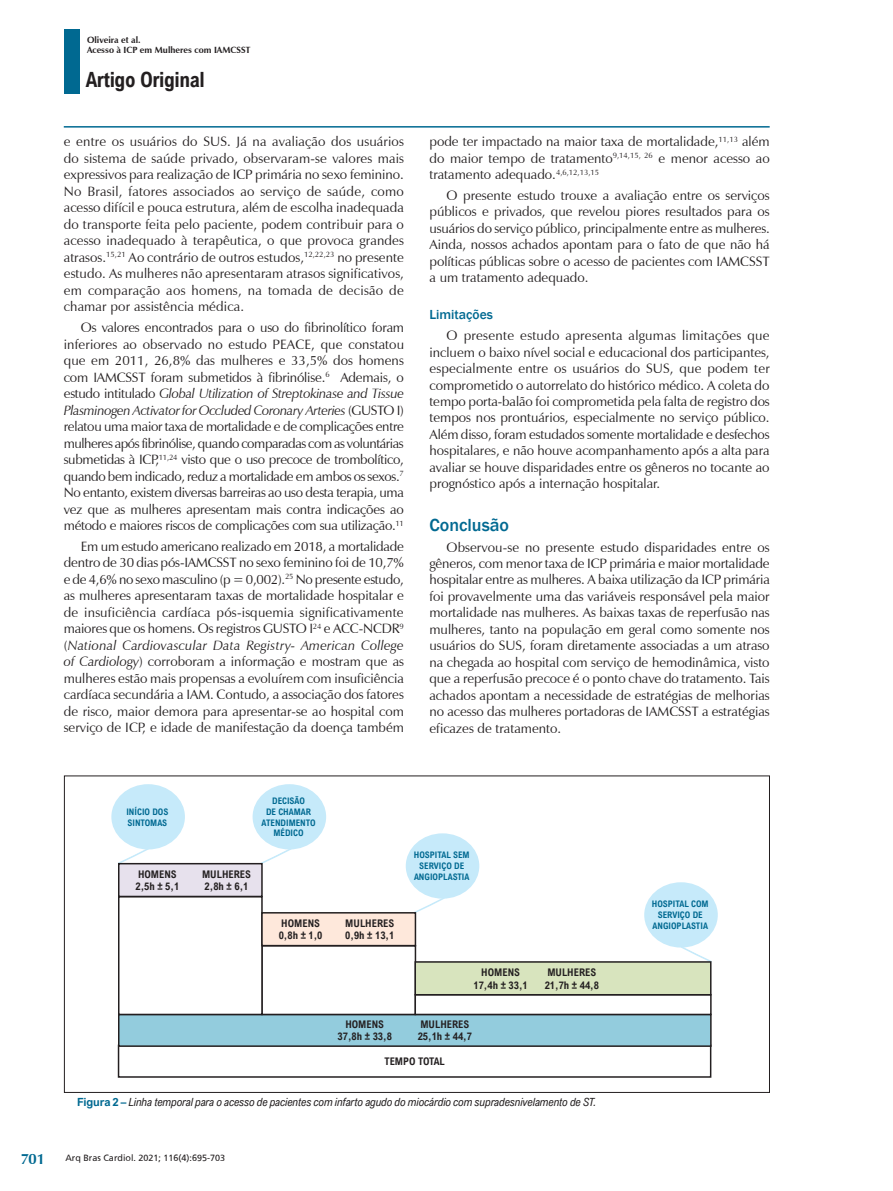
<style>
.page{position:relative;width:893px;height:1191px;background:#fff}
.page>*{position:absolute;margin:0;border:0;box-sizing:border-box;transform-origin:0 0}
.t1{font:700 21px "Arial Nova Cond";letter-spacing:-.02em;color:#231f20}
._02_-_TITULO_-_MATER{font:500 18px "Franklin Gothic";color:#006991}
.t2{font:700 15px "Zapf Humanist 601 BT";color:#006991}
._01-TEXTO_BASICO{font:13.5px/16.5px "Zapf Humanist 601 BT";color:#231f20;text-align:justify}
._03_-_SUBTITULO_PRIN{font:500 13.5px "Franklin Gothic";color:#006991}
._06_-_LEGENDA_FIGURA{font:italic 11.25px "Arial Nova Cond";letter-spacing:-.01em;color:#231f20}
.t3{font:700 10.5px "Arial Nova Cond";color:#231f20}
.t4{font:700 9px/10.8px "Arial Nova Cond";color:#006991;text-align:center}
.t5{font:700 9px/10.8px "Zapf Humanist 601 BT";color:#231f20}
.t6{font:9px "Frutiger";color:#231f20}
.s1{font-style:italic}
.s2{font-family:"Arial Nova";font-weight:700;font-style:normal;color:#006991}
</style>
<div class="page">
<hr style="left:64px;top:126px;width:706px;height:2px;background:#006991">
<div style="left:64px;top:29px;width:16px;height:65px;background:#006991"></div>
<div style="left:118px;top:1044px;width:593px;height:33px;border:2px solid #231f20"></div>
<div style="left:119px;top:1014px;width:592px;height:32px;background:#93ccdd"></div>
<div style="left:118px;top:1013px;width:594px;height:34px;border:2px solid #231f20"></div>
<div style="left:261px;top:945px;width:155px;height:70px;border:2px solid #231f20"></div>
<div style="left:414px;top:994px;width:298px;height:21px;border:2px solid #231f20"></div>
<div style="left:118px;top:896px;width:145px;height:119px;border:2px solid #231f20"></div>
<div style="left:111px;top:784px;width:74px;height:65px;background:#c6eafa;border-radius:50%"></div>
<div style="left:253px;top:784px;width:73px;height:65px;background:#c6eafa;border-radius:50%"></div>
<div style="left:406px;top:833px;width:73px;height:65px;background:#c6eafa;border-radius:50%"></div>
<div style="left:644px;top:882px;width:74px;height:65px;background:#c6eafa;border-radius:50%"></div>
<svg style="left:118px;top:847px;width:32px;height:16px"></svg>
<svg style="left:260px;top:847px;width:33px;height:16px"></svg>
<svg style="left:414px;top:896px;width:32px;height:18px"></svg>
<svg style="left:680px;top:945px;width:32px;height:18px"></svg>
<div style="left:119px;top:863px;width:143px;height:33px;background:#e7e1ed"></div>
<div style="left:118px;top:863px;width:145px;height:34px;border:2px solid #231f20"></div>
<div style="left:262px;top:912px;width:153px;height:33px;background:#fee8db"></div>
<div style="left:261px;top:912px;width:155px;height:34px;border:2px solid #231f20"></div>
<div style="left:415px;top:962px;width:296px;height:32px;background:#d8e4be"></div>
<div style="left:414px;top:961px;width:297px;height:34px;border:2px solid #231f20"></div>
<p class="t5" style="left:87px;top:34px;width:165px">Oliveira et al.<br>Acesso à ICP em Mulheres com IAMCSST</p>
<h1 class="t1" style="left:86px;top:67px;width:121px">Artigo Original</h1>
<p class="_01-TEXTO_BASICO" style="left:64px;top:133px;width:342px">e entre os usuários do SUS. Já na avaliação dos usuários do sistema de saúde privado, observaram-se valores mais expressivos para realização de ICP primária no sexo feminino.<br>No Brasil, fatores associados ao serviço de saúde, como acesso difícil e pouca estrutura, além de escolha inadequada do transporte feita pelo paciente, podem contribuir para o acesso inadequado à terapêutica, o que provoca grandes atrasos.<sup>15,21</sup> Ao contrário de outros estudos,<sup>12,22,23</sup> no presente estudo. As mulheres não apresentaram atrasos significativos, em comparação aos homens, na tomada de decisão de chamar por assistência médica.</p>
<p class="_01-TEXTO_BASICO" style="left:64px;top:319px;width:342px;text-indent:17px">Os valores encontrados para o uso do fibrinolítico foram inferiores ao observado no estudo PEACE, que constatou que em 2011, 26,8% das mulheres e 33,5% dos homens com IAMCSST foram submetidos à fibrinólise.<sup>6</sup> Ademais, o estudo intitulado <span class="s1">Global Utilization of Streptokinase and Tissue Plasminogen Activator for Occluded Coronary Arteries</span> (GUSTO I) relatou uma maior taxa de mortalidade e de complicações entre mulheres após fibrinólise, quando comparadas com as voluntárias submetidas à ICP,<sup>11,24</sup> visto que o uso precoce de trombolítico, quando bem indicado, reduz a mortalidade em ambos os sexos.<sup>7<br></sup>No entanto, existem diversas barreiras ao uso desta terapia, uma vez que as mulheres apresentam mais contra indicações ao método e maiores riscos de complicações com sua utilização.<sup>11</sup></p>
<p class="_01-TEXTO_BASICO" style="left:64px;top:538px;width:342px;text-indent:17px">Em um estudo americano realizado em 2018, a mortalidade dentro de 30 dias pós-IAMCSST no sexo feminino foi de 10,7% e de 4,6% no sexo masculino (p = 0,002).<sup>25</sup> No presente estudo, as mulheres apresentaram taxas de mortalidade hospitalar e de insuficiência cardíaca pós-isquemia significativamente maiores que os homens. Os registros GUSTO I<sup>24</sup> e ACC-NCDR<sup>9 </sup>(<span class="s1">National Cardiovascular Data Registry- American College of Cardiology</span>) corroboram a informação e mostram que as mulheres estão mais propensas a evoluírem com insuficiência cardíaca secundária a IAM. Contudo, a associação dos fatores de risco, maior demora para apresentar-se ao hospital com serviço de ICP, e idade de manifestação da doença também</p>
<p class="_01-TEXTO_BASICO" style="left:429px;top:133px;width:342px">pode ter impactado na maior taxa de mortalidade,<sup>11,13</sup> além do maior tempo de tratamento<sup>9,14,15,</sup> <sup>26</sup> e menor acesso ao tratamento adequado.<sup>4,6,12,13,15</sup></p>
<p class="_01-TEXTO_BASICO" style="left:429px;top:187px;width:342px;text-indent:17px">O presente estudo trouxe a avaliação entre os serviços públicos e privados, que revelou piores resultados para os usuários do serviço público, principalmente entre as mulheres.<br>Ainda, nossos achados apontam para o fato de que não há políticas públicas sobre o acesso de pacientes com IAMCSST a um tratamento adequado.</p>
<p class="_03_-_SUBTITULO_PRIN" style="left:429px;top:306px;width:65px">Limitações</p>
<p class="_01-TEXTO_BASICO" style="left:429px;top:327px;width:342px;text-indent:17px">O presente estudo apresenta algumas limitações que incluem o baixo nível social e educacional dos participantes, especialmente entre os usuários do SUS, que podem ter comprometido o autorrelato do histórico médico. A coleta do tempo porta-balão foi comprometida pela falta de registro dos tempos nos prontuários, especialmente no serviço público.<br>Além disso, foram estudados somente mortalidade e desfechos hospitalares, e não houve acompanhamento após a alta para avaliar se houve disparidades entre os gêneros no tocante ao prognóstico após a internação hospitalar.</p>
<p class="_02_-_TITULO_-_MATER" style="left:429px;top:514px;width:81px">Conclusão</p>
<p class="_01-TEXTO_BASICO" style="left:429px;top:538px;width:342px;text-indent:17px">Observou-se no presente estudo disparidades entre os gêneros, com menor taxa de ICP primária e maior mortalidade hospitalar entre as mulheres. A baixa utilização da ICP primária foi provavelmente uma das variáveis responsável pela maior mortalidade nas mulheres. As baixas taxas de reperfusão nas mulheres, tanto na população em geral como somente nos usuários do SUS, foram diretamente associadas a um atraso na chegada ao hospital com serviço de hemodinâmica, visto que a reperfusão precoce é o ponto chave do tratamento. Tais achados apontam a necessidade de estratégias de melhorias no acesso das mulheres portadoras de IAMCSST a estratégias eficazes de tratamento.</p>
<p class="t2" style="left:20px;top:1149px;width:26px">701</p>
<p class="t4" style="left:126px;top:806px;width:43px">INÍCIO DOS</p>
<p class="t4" style="left:127px;top:816px;width:41px">SINTOMAS</p>
<p class="t3" style="left:138px;top:867px;width:40px">HOMENS</p>
<p class="t3" style="left:135px;top:880px;width:45px">2,5h ± 5,1</p>
<p class="t4" style="left:262px;top:795px;width:55px">DECISÃO<br>DE CHAMAR<br>ATENDIMENTO</p>
<p class="t4" style="left:273px;top:827px;width:32px">MÉDICO</p>
<p class="t3" style="left:202px;top:867px;width:50px">MULHERES</p>
<p class="t3" style="left:205px;top:880px;width:45px">2,8h ± 6,1</p>
<p class="t3" style="left:281px;top:916px;width:40px">HOMENS</p>
<p class="t3" style="left:279px;top:929px;width:45px">0,8h ± 1,0</p>
<p class="t3" style="left:345px;top:916px;width:50px">MULHERES</p>
<p class="t3" style="left:345px;top:929px;width:51px">0,9h ± 13,1</p>
<p class="t3" style="left:345px;top:1017px;width:40px">HOMENS</p>
<p class="t3" style="left:338px;top:1030px;width:56px">37,8h ± 33,8</p>
<p class="t4" style="left:414px;top:849px;width:57px">HOSPITAL SEM<br>SERVIÇO DE<br>ANGIOPLASTIA</p>
<p class="t3" style="left:481px;top:965px;width:40px">HOMENS</p>
<p class="t3" style="left:473px;top:978px;width:56px">17,4h ± 33,1</p>
<p class="t3" style="left:420px;top:1017px;width:50px">MULHERES</p>
<p class="t3" style="left:418px;top:1030px;width:56px">25,1h ± 44,7</p>
<p class="t3" style="left:384px;top:1054px;width:62px">TEMPO TOTAL</p>
<p class="t3" style="left:547px;top:965px;width:50px">MULHERES</p>
<p class="t3" style="left:545px;top:978px;width:56px">21,7h ± 44,8</p>
<p class="_06_-_LEGENDA_FIGURA" style="left:77px;top:1095px;width:521px"><span class="s2">Figura 2 –</span> Linha temporal para o acesso de pacientes com infarto agudo do miocárdio com supradesnivelamento de ST.</p>
<p class="t6" style="left:65px;top:1153px;width:161px">Arq Bras Cardiol. 2021; 116(4):695-703</p>
<p class="t4" style="left:652px;top:898px;width:58px">HOSPITAL COM<br>SERVIÇO DE<br>ANGIOPLASTIA</p>
</div>
